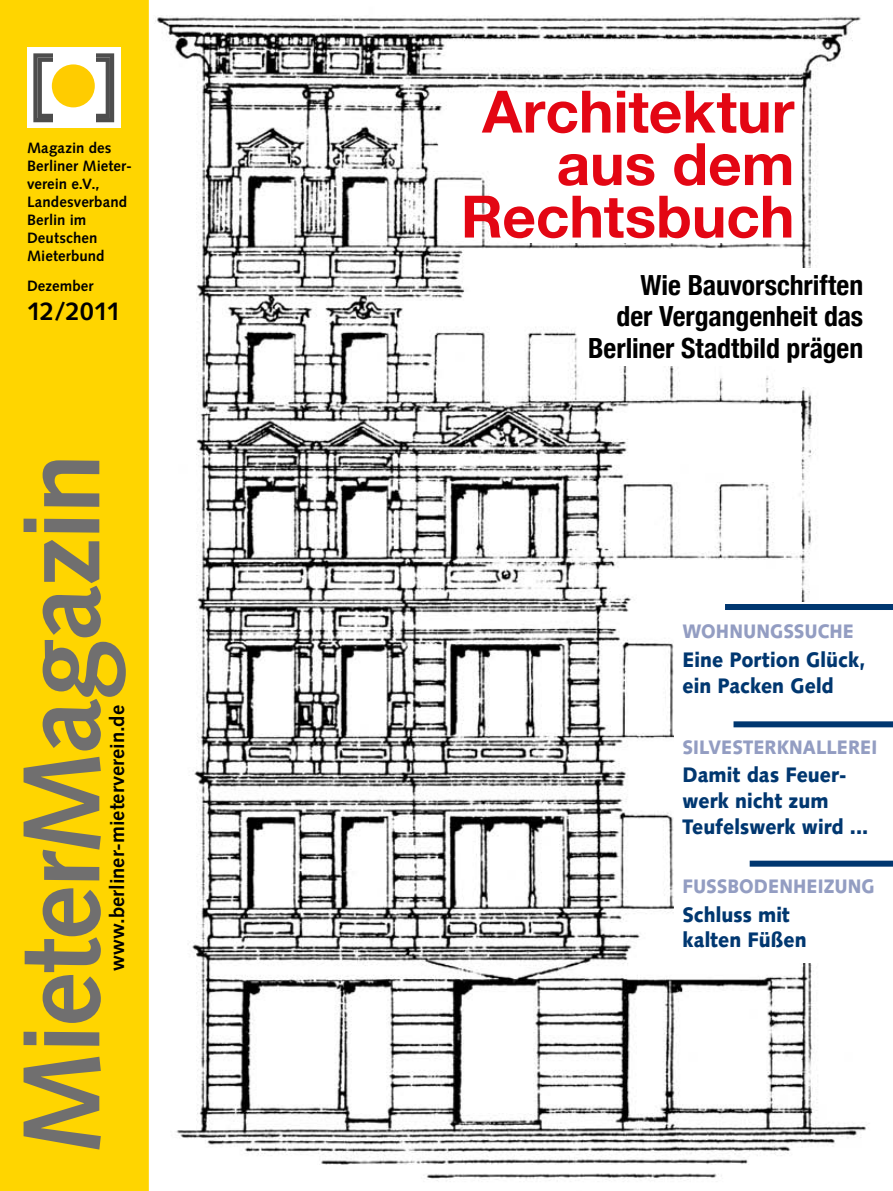
<style>
.page{position:relative;width:893px;height:1191px;background:#fff}
.page>*{position:absolute;margin:0;border:0;box-sizing:border-box;transform-origin:0 0}
.t1{font:700 109.5px "Syntax";letter-spacing:-.02em;color:#706f6f}
.t2{font:700 58.5px/52.5px "Helvetica Neue";color:#e30613;text-align:right}
.t3{font:700 condensed 27.75px/31.5px "Helvetica Neue";color:#000;text-align:right}
.t4{font:700 25.5px "Syntax";letter-spacing:-.025em;color:#000}
.t5{font:900 21px/25.8px "Syntax";color:#003770;scale:.9 1}
.t6{font:700 20.25px "Syntax";color:#000}
.t7{font:900 19.5px "Syntax";letter-spacing:.005em;color:#939dc2;scale:.9 1}
.t8{font:700 15px/18px "Syntax";letter-spacing:.01em;color:#000}
</style>
<div class="page">
<img style="left:155px;top:17px;width:738px;height:1164px">
<div style="left:0;top:0;width:149px;height:1191px;background:#ffd500"></div>
<div style="left:27px;top:47px;width:94px;height:81px;background:#fff"></div>
<svg style="left:33px;top:53px;width:81px;height:69px"></svg>
<div style="left:53px;top:50px;width:42px;height:75px;background:#fff"></div>
<div style="left:52px;top:64px;width:43px;height:43px;background:#fc0;border-radius:50%"></div>
<div style="left:514px;top:150px;width:278px;height:92px;background:#fff"></div>
<div style="left:578px;top:314px;width:214px;height:52px;background:#fff"></div>
<div style="left:674px;top:602px;width:157px;height:360px;background:#fff"></div>
<div style="left:750px;top:860px;width:143px;height:6px;background:#003770"></div>
<div style="left:733px;top:721px;width:160px;height:6px;background:#003770"></div>
<div style="left:725px;top:604px;width:168px;height:6px;background:#003770"></div>
<div style="left:794px;top:268px;width:28px;height:119px;background:#fff"></div>
<p class="t8" style="left:27px;top:139px;width:106px">Magazin des<br>Berliner Mieter&shy;verein e.V.,<br>Landesverband<br>Berlin im<br>Deutschen<br>Mieterbund</p>
<p class="t8" style="left:27px;top:277px;width:68px">Dezember</p>
<p class="t4" style="left:27px;top:296px;width:95px">12/2011</p>
<h1 class="t1" style="left:-1px;top:1154px;width:703px;rotate:-90deg">MieterMagazin</h1>
<p class="t6" style="left:106px;top:971px;width:268px;rotate:-90deg">www.berliner-mieterverein.de</p>
<h2 class="t2" style="left:461px;top:84px;width:335px">Architektur aus dem<br>Rechtsbuch</h2>
<h3 class="t3" style="left:588px;top:269px;width:276px">Wie Bauvorschriften<br>der Vergangenheit das<br>Berliner Stadtbild prägen</h3>
<p class="t7" style="left:682px;top:620px;width:192px">Wohnungssuche</p>
<p class="t5" style="left:682px;top:646px;width:205px">eine Portion glück, ein Packen geld</p>
<p class="t7" style="left:682px;top:735px;width:218px">silvesterknallerei</p>
<p class="t5" style="left:682px;top:762px;width:208px">damit das Feuer&shy;werk nicht zum teufelswerk wird ...</p>
<p class="t7" style="left:682px;top:874px;width:215px">Fussbodenheizung</p>
<p class="t5" style="left:682px;top:901px;width:139px">schluss mit kalten Füßen</p>
</div>
